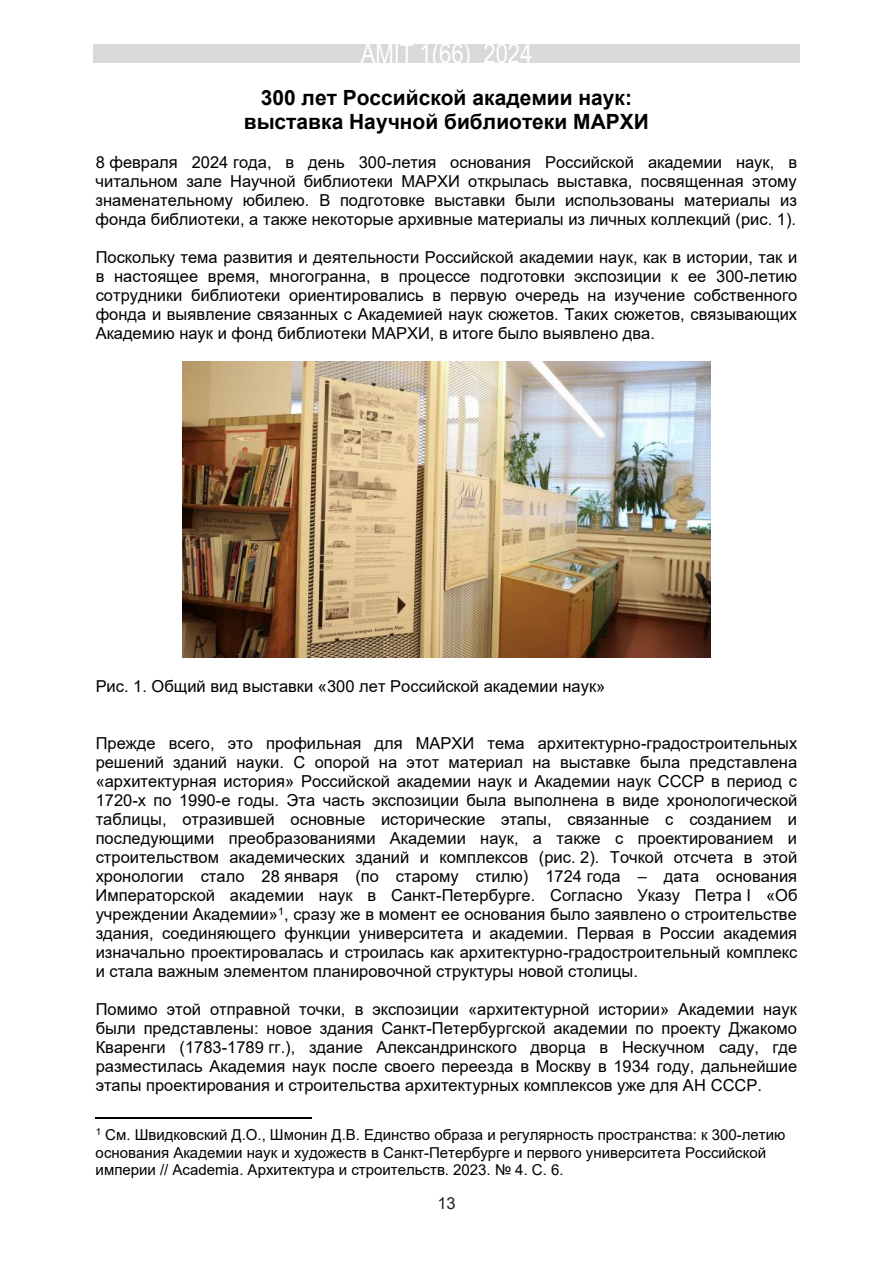
<style>
.page{position:relative;width:893px;height:1263px;background:#fff}
.page>*{position:absolute;margin:0;border:0;box-sizing:border-box;transform-origin:0 0}
.t1{font:27px "Arial Narrow";color:#fff}
.t2{font:700 21px/24.2px "Arial";color:#000;text-align:center}
.t3{font:16.5px/18.9px "Arial";color:#000;text-align:justify}
.t4{font:16.5px "Arial";color:#231f20}
.t5{font:15px/17.2px "Arial";color:#000}
</style>
<div class="page">
<div style="left:93px;top:44px;width:707px;height:19px;background:#d9d9d9"></div>
<img style="left:183px;top:361px;width:527px;height:296px">
<hr style="left:96px;top:1118px;width:216px;height:1px;background:#000">
<h1 class="t1" style="left:361px;top:34px;width:173px">AMIT 1(66) 2024</h1>
<p class="t2" style="left:244px;top:86px;width:407px">300 лет Российской академии наук: выставка Научной библиотеки МАРХИ</p>
<p class="t3" style="left:96px;top:152px;width:703px">8 февраля 2024 года, в день 300-летия основания Российской академии наук, в читальном зале Научной библиотеки МАРХИ открылась выставка, посвященная этому знаменательному юбилею. В подготовке выставки были использованы материалы из фонда библиотеки, а также некоторые архивные материалы из личных коллекций (рис. 1).</p>
<p class="t3" style="left:96px;top:247px;width:703px">Поскольку тема развития и деятельности Российской академии наук, как в истории, так и в настоящее время, многогранна, в процессе подготовки экспозиции к ее 300-летию сотрудники библиотеки ориентировались в первую очередь на изучение собственного фонда и выявление связанных с Академией наук сюжетов. Таких сюжетов, связывающих Академию наук и фонд библиотеки МАРХИ, в итоге было выявлено два.</p>
<p class="t3" style="left:96px;top:677px;width:511px">Рис. 1. Общий вид выставки «300 лет Российской академии наук»</p>
<p class="t3" style="left:96px;top:734px;width:703px">Прежде всего, это профильная для МАРХИ тема архитектурно-градостроительных решений зданий науки. С опорой на этот материал на выставке была представлена «архитектурная история» Российской академии наук и Академии наук СССР в период с 1720-х по 1990-е годы. Эта часть экспозиции была выполнена в виде хронологической таблицы, отразившей основные исторические этапы, связанные с созданием и последующими преобразованиями Академии наук, а также с проектированием и строительством академических зданий и комплексов (рис. 2). Точкой отсчета в этой хронологии стало 28 января (по старому стилю) 1724 года – дата основания Императорской академии наук в Санкт-Петербурге. Согласно Указу Петра I «Об учреждении Академии»<sup>1</sup>, сразу же в момент ее основания было заявлено о строительстве здания, соединяющего функции университета и академии. Первая в России академия изначально проектировалась и строилась как архитектурно-градостроительный комплекс и стала важным элементом планировочной структуры новой столицы.</p>
<p class="t3" style="left:96px;top:999px;width:703px">Помимо этой отправной точки, в экспозиции «архитектурной истории» Академии наук были представлены: новое здания Санкт-Петербургской академии по проекту Джакомо Кваренги (1783-1789 гг.), здание Александринского дворца в Нескучном саду, где разместилась Академия наук после своего переезда в Москву в 1934 году, дальнейшие этапы проектирования и строительства архитектурных комплексов уже для АН СССР.</p>
<p class="t5" style="left:96px;top:1126px;width:691px"><sup>1</sup> См. Швидковский Д.О., Шмонин Д.В. Единство образа и регулярность пространства: к 300-летию основания Академии наук и художеств в Санкт-Петербурге и первого университета Российской империи // Academia. Архитектура и строительств. 2023. № 4. С. 6.</p>
<p class="t4" style="left:437px;top:1191px;width:20px">13</p>
</div>
